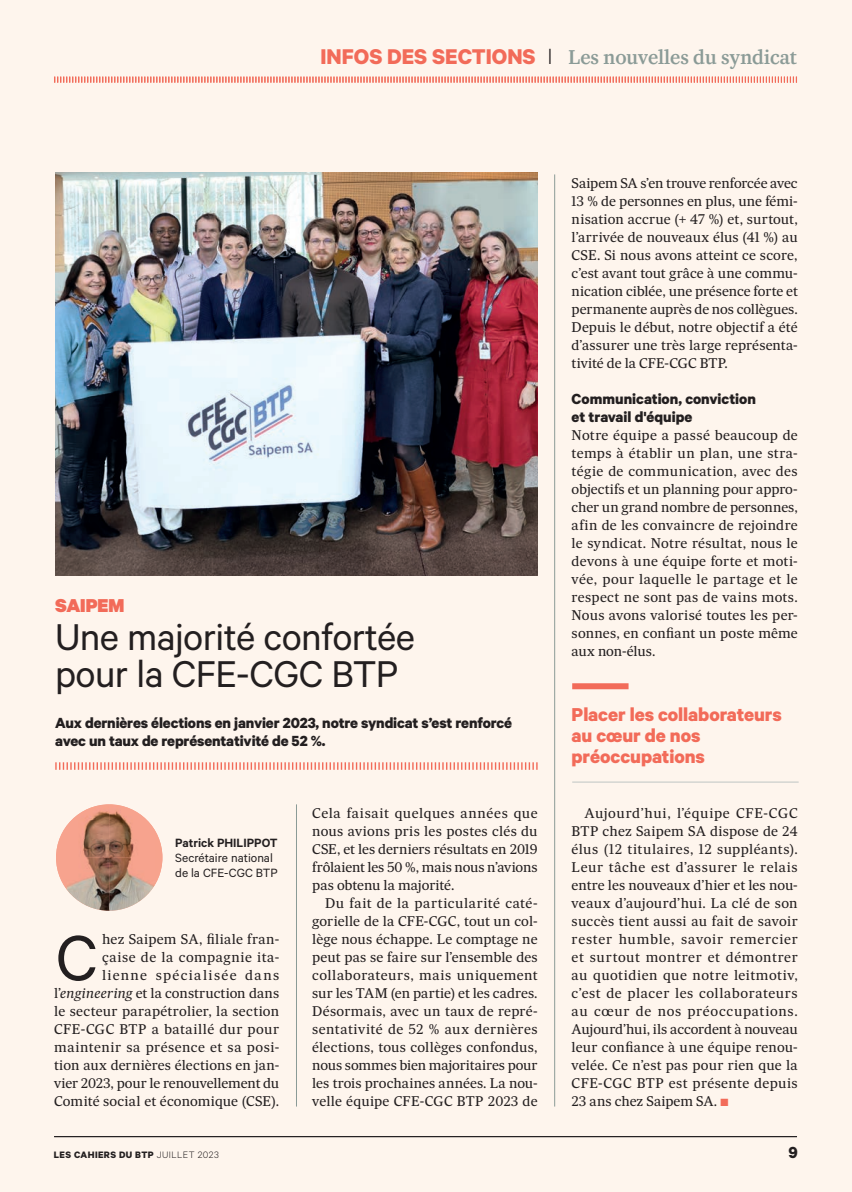
<style>
.page{position:relative;width:852px;height:1192px;background:#fff}
.page>*{position:absolute;margin:0;border:0;box-sizing:border-box;transform-origin:0 0}
.t1{font:72.15px "Calibre";color:#231f20}
.t2{font:42px/37.5px "Calibre";letter-spacing:-.015em;color:#231f20}
.t3{font:700 21px/21px "Calibre";letter-spacing:-.005em;color:#f26b59}
.t4{font:500 21px "Caponi Text";color:#8b9b97}
.t5{font:900 21px "Calibre";letter-spacing:-.005em;color:#f26b59}
.t6{font:700 18px "Calibre";color:#231f20}
.t7{font:700 16.5px/18px "Calibre";letter-spacing:-.01em;color:#231f20}
.t8{font:13.5px/18px "Sueca";letter-spacing:.01em;color:#231f20;text-align:justify}
.t9{font:13.5px/15px "Calibre";color:#231f20}
.t10{font:600 13.5px "Calibre";color:#231f20}
.t11{font:700 10.5px "Calibre";letter-spacing:.04em;color:#231f20}
.s1{font-family:"Calibre";font-weight:700;font-size:24px;color:#f26b59}
.s2{font-family:"Calibre";font-weight:300;font-size:24.75px;color:#231f20}
.s3{font-style:italic}
.s4{color:#f26b59}
.s5{font-weight:300}
</style>
<div class="page">
<div style="left:0;top:0;width:851px;height:1192px;background:#fef5ed"></div>
<hr style="left:54px;top:1136px;width:742px;height:1px;background:#231f20">
<svg style="left:54px;top:76px;width:743px;height:7px"></svg>
<hr style="left:554px;top:174px;width:1px;height:932px;background:#8b9b97">
<img style="left:56px;top:804px;width:106px;height:107px">
<hr style="left:296px;top:804px;width:1px;height:302px;background:#8b9b97">
<svg style="left:55px;top:762px;width:482px;height:8px"></svg>
<div style="left:572px;top:683px;width:56px;height:6px;background:#f26b59"></div>
<hr style="left:572px;top:782px;width:226px;height:1px;background:#bfc5c4">
<img style="left:55px;top:172px;width:482px;height:404px">
<h3 class="t4" style="left:320px;top:40px;width:478px"><span class="s1">INFOS DES SECTIONS</span> <span class="s2">I</span> Les nouvelles du syndicat</h3>
<h3 class="t5" style="left:55px;top:593px;width:71px">SAIPEM</h3>
<h2 class="t2" style="left:55px;top:617px;width:361px">Une majorité confortée pour la CFE-CGC BTP</h2>
<p class="t7" style="left:55px;top:713px;width:458px">Aux dernières élections en janvier 2023, notre syndicat s’est renforcé avec un taux de représentativité de 52 %.</p>
<p class="t10" style="left:175px;top:835px;width:104px">Patrick PHILIPPOT</p>
<p class="t9" style="left:175px;top:850px;width:104px">Secrétaire national de la CFE-CGC BTP</p>
<p class="t8" style="left:54px;top:930px;width:227px;text-align:right">hez Saipem SA, filiale fran-<br>çaise de la compagnie ita&shy;lienne spécialisée dans l’<span class="s3">engineering</span> et la construction dans le secteur parapétrolier, la section<br>CFE-CGC BTP a bataillé dur pour maintenir sa présence et sa posi&shy;tion aux dernières élections en jan&shy;vier 2023, pour le renouvellement du<br>Comité social et économique (CSE).</p>
<h1 class="t1" style="left:56px;top:916px;width:44px">C</h1>
<p class="t8" style="left:312px;top:804px;width:227px">Cela faisait quelques années que nous avions pris les postes clés du CSE, et les derniers résultats en 2019 frôlaient les 50 %, mais nous n’avions pas obtenu la majorité.</p>
<p class="t8" style="left:312px;top:894px;width:227px;text-indent:13px">Du fait de la particularité caté&shy;gorielle de la CFE-CGC, tout un col&shy;lège nous échappe. Le comptage ne peut pas se faire sur l’ensemble des collaborateurs, mais uniquement sur les TAM (en partie) et les cadres.<br>Désormais, avec un taux de repré&shy;sentativité de 52 % aux dernières élections, tous collèges confondus, nous sommes bien majoritaires pour les trois prochaines années. La nou&shy;velle équipe CFE-CGC BTP 2023 de</p>
<p class="t8" style="left:571px;top:174px;width:227px">Saipem SA s’en trouve renforcée avec 13 % de personnes en plus, une fémi&shy;nisation accrue (+ 47 %) et, surtout, l’arrivée de nouveaux élus (41 %) au CSE. Si nous avons atteint ce score, c’est avant tout grâce à une commu&shy;nication ciblée, une présence forte et permanente auprès de nos collègues.<br>Depuis le début, notre objectif a été d’assurer une très large représenta&shy;tivité de la CFE-CGC BTP.</p>
<p class="t7" style="left:571px;top:389px;width:186px">Communication, conviction et travail d'équipe</p>
<p class="t8" style="left:571px;top:426px;width:227px">Notre équipe a passé beaucoup de temps à établir un plan, une stra&shy;tégie de communication, avec des objectifs et un planning pour appro&shy;cher un grand nombre de personnes, afin de les convaincre de rejoindre le syndicat. Notre résultat, nous le devons à une équipe forte et moti&shy;vée, pour laquelle le partage et le respect ne sont pas de vains mots.<br>Nous avons valorisé toutes les per&shy;sonnes, en confiant un poste même aux non-élus.</p>
<h3 class="t3" style="left:571px;top:704px;width:212px">Placer les collaborateurs au cœur de nos préoccupations</h3>
<p class="t8" style="left:571px;top:804px;width:227px;text-indent:13px">Aujourd’hui, l’équipe CFE-CGC BTP chez Saipem SA dispose de 24 élus (12 titulaires, 12 suppléants).<br>Leur tâche est d’assurer le relais entre les nouveaux d’hier et les nou&shy;veaux d’aujourd’hui. La clé de son succès tient aussi au fait de savoir rester humble, savoir remercier et surtout montrer et démontrer au quotidien que notre leitmotiv, c’est de placer les collaborateurs au cœur de nos préoccupations.<br>Aujourd’hui, ils accordent à nouveau leur confiance à une équipe renou&shy;velée. Ce n’est pas pour rien que la CFE-CGC BTP est présente depuis 23 ans chez Saipem SA. <span class="s4">■</span></p>
<p class="t11" style="left:54px;top:1148px;width:167px">LES CAHIERS DU BTP <span class="s5">JUILLET 2023</span></p>
<h3 class="t6" style="left:788px;top:1141px;width:11px">9</h3>
</div>
